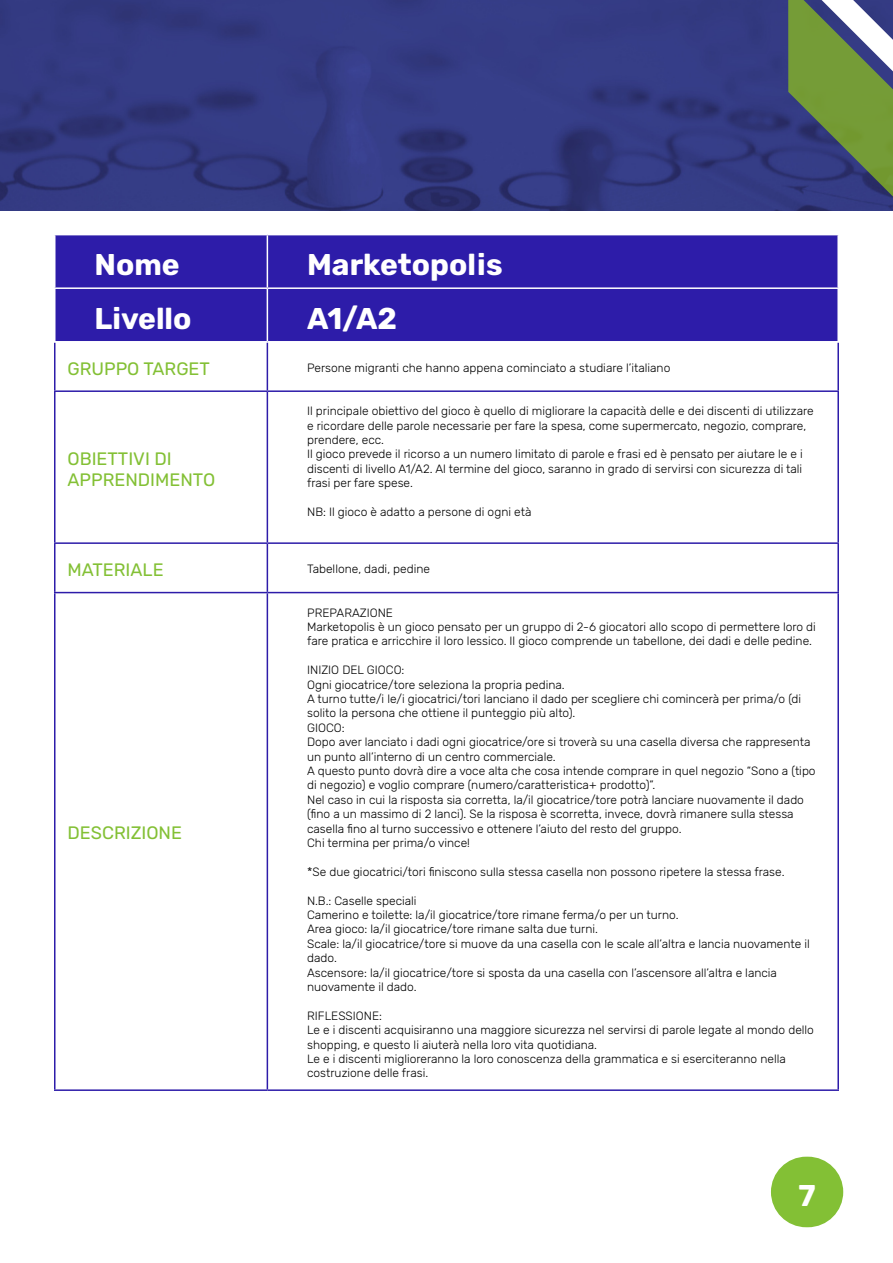
<style>
.page{position:relative;width:893px;height:1263px;background:#fff}
.page>*{position:absolute;margin:0;border:0;box-sizing:border-box;transform-origin:0 0}
.t1{font:700 30px "Rubik";color:#fff}
.t2{font:18px/21.6px "Rubik";color:#83c035}
.t3{font:300 12px/14.4px "Rubik";color:#000}
</style>
<div class="page">
<div style="left:771px;top:1157px;width:72px;height:70px;background:#83c035;border-radius:35px"></div>
<img style="left:0;top:0;width:788px;height:210px">
<svg style="left:788px;top:0;width:105px;height:211px;background:#627864"></svg>
<div style="left:56px;top:235px;width:781px;height:106px;background:#2d1ca9"></div>
<hr style="left:54px;top:287px;width:213px;height:2px;background:#fff">
<hr style="left:267px;top:287px;width:572px;height:2px;background:#fff">
<hr style="left:54px;top:390px;width:213px;height:2px;background:#2d1ca9">
<hr style="left:267px;top:390px;width:572px;height:2px;background:#2d1ca9">
<hr style="left:54px;top:542px;width:213px;height:2px;background:#2d1ca9">
<hr style="left:267px;top:542px;width:572px;height:2px;background:#2d1ca9">
<hr style="left:54px;top:592px;width:213px;height:1px;background:#2d1ca9">
<hr style="left:267px;top:592px;width:572px;height:1px;background:#2d1ca9">
<hr style="left:54px;top:1089px;width:213px;height:2px;background:#2d1ca9">
<hr style="left:267px;top:1089px;width:572px;height:2px;background:#2d1ca9">
<hr style="left:837px;top:342px;width:2px;height:48px;background:#2d1ca9">
<hr style="left:837px;top:392px;width:2px;height:150px;background:#2d1ca9">
<hr style="left:837px;top:544px;width:2px;height:48px;background:#2d1ca9">
<hr style="left:837px;top:593px;width:2px;height:496px;background:#2d1ca9">
<hr style="left:267px;top:235px;width:1px;height:52px;background:#fff">
<hr style="left:267px;top:289px;width:1px;height:52px;background:#fff">
<hr style="left:54px;top:342px;width:2px;height:48px;background:#2d1ca9">
<hr style="left:267px;top:342px;width:1px;height:48px;background:#2d1ca9">
<hr style="left:54px;top:392px;width:2px;height:150px;background:#2d1ca9">
<hr style="left:267px;top:392px;width:1px;height:150px;background:#2d1ca9">
<hr style="left:54px;top:544px;width:2px;height:48px;background:#2d1ca9">
<hr style="left:267px;top:544px;width:1px;height:48px;background:#2d1ca9">
<hr style="left:54px;top:593px;width:2px;height:496px;background:#2d1ca9">
<hr style="left:267px;top:593px;width:1px;height:496px;background:#2d1ca9">
<h1 class="t1" style="left:95px;top:248px;width:87px">Nome</h1>
<h1 class="t1" style="left:307px;top:248px;width:197px">Marketopolis</h1>
<h1 class="t1" style="left:95px;top:302px;width:99px">Livello</h1>
<h1 class="t1" style="left:307px;top:302px;width:91px">A1/A2</h1>
<h2 class="t2" style="left:68px;top:358px;width:144px">GRUPPO TARGET</h2>
<p class="t3" style="left:307px;top:361px;width:365px">Persone migranti che hanno appena cominciato a studiare l’italiano</p>
<h2 class="t2" style="left:68px;top:448px;width:149px">OBIETTIVI DI<br>APPRENDIMENTO</h2>
<p class="t3" style="left:307px;top:404px;width:508px">Il principale obiettivo del gioco è quello di migliorare la capacità delle e dei discenti di utilizzare e ricordare delle parole necessarie per fare la spesa, come supermercato, negozio, comprare, prendere, ecc.<br>Il gioco prevede il ricorso a un numero limitato di parole e frasi ed è pensato per aiutare le e i discenti di livello A1/A2. Al termine del gioco, saranno in grado di servirsi con sicurezza di tali frasi per fare spese.</p>
<p class="t3" style="left:307px;top:505px;width:226px">NB: Il gioco è adatto a persone di ogni età</p>
<h2 class="t2" style="left:68px;top:560px;width:98px">MATERIALE</h2>
<p class="t3" style="left:307px;top:562px;width:124px">Tabellone, dadi, pedine</p>
<h2 class="t2" style="left:68px;top:822px;width:116px">DESCRIZIONE</h2>
<p class="t3" style="left:307px;top:605px;width:510px">PREPARAZIONE<br>Marketopolis è un gioco pensato per un gruppo di 2-6 giocatori allo scopo di permettere loro di fare pratica e arricchire il loro lessico. Il gioco comprende un tabellone, dei dadi e delle pedine.</p>
<p class="t3" style="left:307px;top:663px;width:510px">INIZIO DEL GIOCO:<br>Ogni giocatrice/tore seleziona la propria pedina.<br>A turno tutte/i le/i giocatrici/tori lanciano il dado per scegliere chi comincerà per prima/o (di solito la persona che ottiene il punteggio più alto).<br>GIOCO:<br>Dopo aver lanciato i dadi ogni giocatrice/ore si troverà su una casella diversa che rappresenta un punto all’interno di un centro commerciale.<br>A questo punto dovrà dire a voce alta che cosa intende comprare in quel negozio “Sono a (tipo di negozio) e voglio comprare (numero/caratteristica+ prodotto)”.<br>Nel caso in cui la risposta sia corretta, la/il giocatrice/tore potrà lanciare nuovamente il dado (fino a un massimo di 2 lanci). Se la risposa è scorretta, invece, dovrà rimanere sulla stessa casella fino al turno successivo e ottenere l’aiuto del resto del gruppo.<br>Chi termina per prima/o vince!</p>
<p class="t3" style="left:307px;top:865px;width:479px">*Se due giocatrici/tori finiscono sulla stessa casella non possono ripetere la stessa frase.</p>
<p class="t3" style="left:307px;top:893px;width:504px">N.B.: Caselle speciali<br>Camerino e toilette: la/il giocatrice/tore rimane ferma/o per un turno.<br>Area gioco: la/il giocatrice/tore rimane salta due turni.<br>Scale: la/il giocatrice/tore si muove da una casella con le scale all’altra e lancia nuovamente il dado.<br>Ascensore: la/il giocatrice/tore si sposta da una casella con l’ascensore all’altra e lancia nuovamente il dado.</p>
<p class="t3" style="left:307px;top:1009px;width:508px">RIFLESSIONE:<br>Le e i discenti acquisiranno una maggiore sicurezza nel servirsi di parole legate al mondo dello shopping, e questo li aiuterà nella loro vita quotidiana.<br>Le e i discenti miglioreranno la loro conoscenza della grammatica e si eserciteranno nella costruzione delle frasi.</p>
<h1 class="t1" style="left:798px;top:1179px;width:19px">7</h1>
</div>
